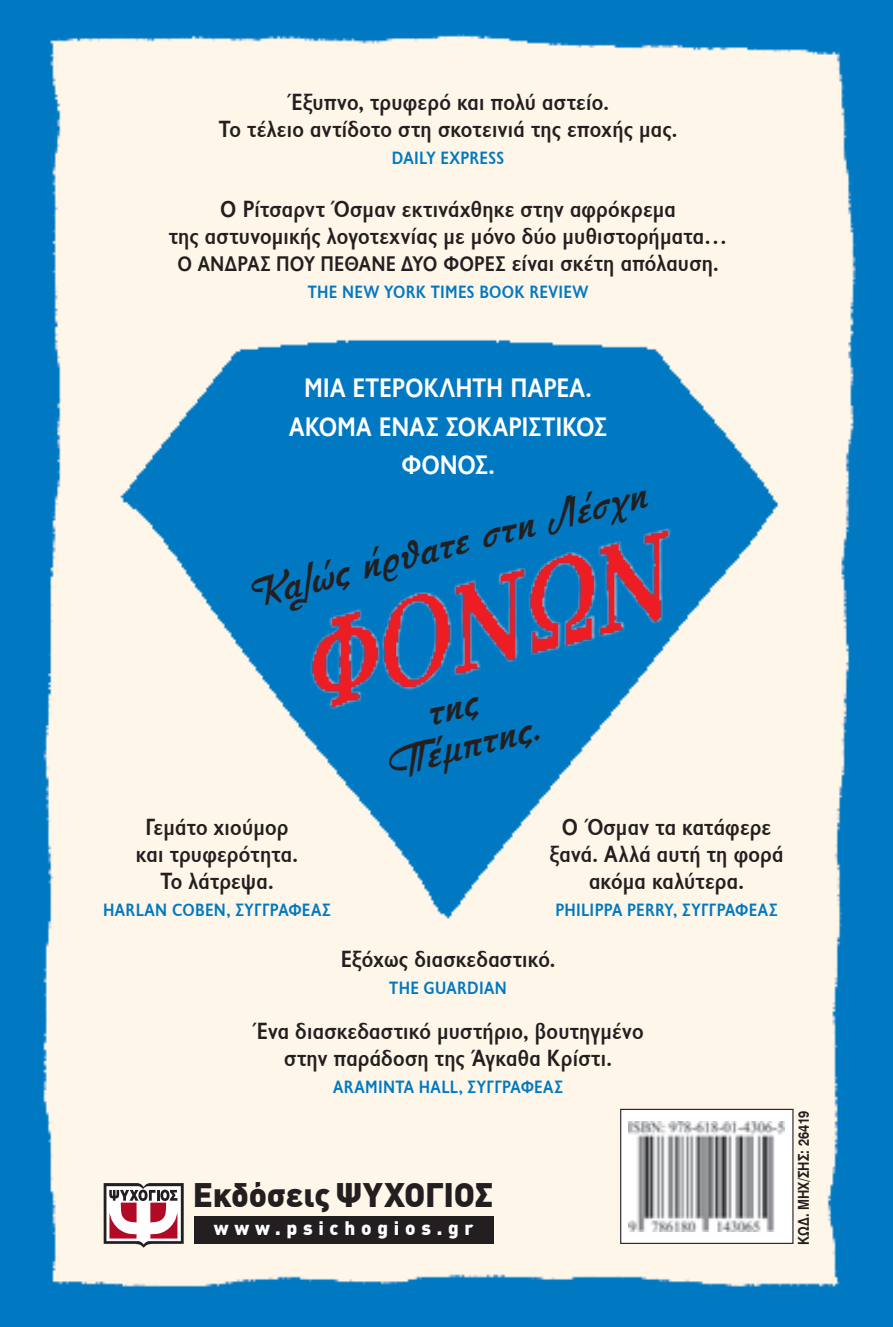
<style>
.page{position:relative;width:893px;height:1327px;background:#fff}
.page>*{position:absolute;margin:0;border:0;box-sizing:border-box;transform-origin:0 0}
.t1{font:italic 40.5px/40.3px "CF Majestic";color:#231f20;text-align:center}
.t2{font:900 33.3px "DIN Greek";letter-spacing:-.01em;color:#231f20}
.t3{font:700 27px/38.2px "CF Jeckyl Sem Con";color:#fff;text-align:center}
.t4{font:700 23.62px/27px "CF Jeckyl Sem Con";letter-spacing:.01em;color:#231f20;text-align:center}
.t5{font:700 21.38px "CF Jeckyl Sem Con";letter-spacing:.005em;color:#231f20}
.t6{font:900 19.12px "DIN Greek";letter-spacing:.3em;color:#fff}
.t7{font:700 18px "CF Jeckyl Sem Con";letter-spacing:.02em;color:#0079c2}
.t8{font:14.62px "UB Helvetica Bold";color:#231f20;scale:.85 1}
.s1{font-size:23.62px}
</style>
<div class="page">
<img style="left:8px;top:0;width:885px;height:1327px">
<div style="left:0;top:0;width:8px;height:1327px;background:#0079c2"></div>
<div style="left:621px;top:1109px;width:172px;height:134px;background:#fff"></div>
<img style="left:629px;top:1121px;width:156px;height:110px">
<div style="left:620px;top:1109px;width:173px;height:135px;border:1px solid #231f20"></div>
<svg style="left:104px;top:1183px;width:80px;height:64px"></svg>
<div style="left:194px;top:1216px;width:300px;height:27px;background:#231f20"></div>
<img style="left:85px;top:265px;width:724px;height:695px">
<img style="left:293px;top:521px;width:393px;height:202px">
<p class="t4" style="left:219px;top:87px;width:460px">Έξυπνο, τρυφερό και πολύ αστείο.<br>Το τέλειο αντίδοτο στη σκοτεινιά της εποχής μας.</p>
<p class="t7" style="left:392px;top:144px;width:114px">DAILY EXPRESS</p>
<p class="t4" style="left:169px;top:195px;width:560px">Ο Ρίτσαρντ Όσμαν εκτινάχθηκε στην αφρόκρεμα<br>της αστυνομικής λογοτεχνίας με μόνο δύο μυθιστορήματα…</p>
<p class="t5" style="left:177px;top:248px;width:543px">Ο ΑΝΔΡΑΣ ΠΟΥ ΠΕΘΑΝΕ ΔΥΟ ΦΟΡΕΣ <span class="s1">είναι σκέτη απόλαυση.</span></p>
<p class="t7" style="left:308px;top:279px;width:282px">THE NEW YORK TIMES BOOK REVIEW</p>
<p class="t3" style="left:289px;top:368px;width:319px">ΜΙΑ ΕΤΕΡΟΚΛΗΤΗ ΠΑΡΕΑ.<br>ΑΚΟΜΑ ΕΝΑΣ ΣΟΚΑΡΙΣΤΙΚΟΣ<br>ΦΟΝΟΣ.</p>
<p class="t1" style="left:242px;top:574px;width:413px;rotate:-14deg">Καλώς ήρθατε στη Λέσχη</p>
<p class="t1" style="left:370px;top:706px;width:161px;rotate:-14deg">της<br>Πέμπτης.</p>
<p class="t4" style="left:136px;top:813px;width:164px">Γεμάτο χιούμορ και τρυφερότητα.<br>Το λάτρεψα.</p>
<p class="t7" style="left:103px;top:897px;width:229px">HARLAN COBEN, ΣΥΓΓΡΑΦΕΑΣ</p>
<p class="t4" style="left:549px;top:813px;width:236px">Ο Όσμαν τα κατάφερε ξανά. Αλλά αυτή τη φορά ακόμα καλύτερα.</p>
<p class="t7" style="left:555px;top:897px;width:224px">PHILIPPA PERRY, ΣΥΓΓΡΑΦΕΑΣ</p>
<p class="t4" style="left:341px;top:944px;width:216px">Εξόχως διασκεδαστικό.</p>
<p class="t7" style="left:389px;top:974px;width:119px">THE GUARDIAN</p>
<p class="t4" style="left:253px;top:1016px;width:392px">Ένα διασκεδαστικό μυστήριο, βουτηγμένο στην παράδοση της Άγκαθα Κρίστι.</p>
<p class="t7" style="left:333px;top:1073px;width:231px">ARAMINTA HALL, ΣΥΓΓΡΑΦΕΑΣ</p>
<p class="t2" style="left:193px;top:1175px;width:302px">Eκδόσεις ΨΥΧΟΓΙΟΣ</p>
<p class="t6" style="left:214px;top:1216px;width:261px">www.psichogios.gr</p>
<p class="t8" style="left:795px;top:1244px;width:159px;rotate:-90deg">KΩΔ. ΜΗΧ/ΣΗΣ: 26419</p>
</div>
